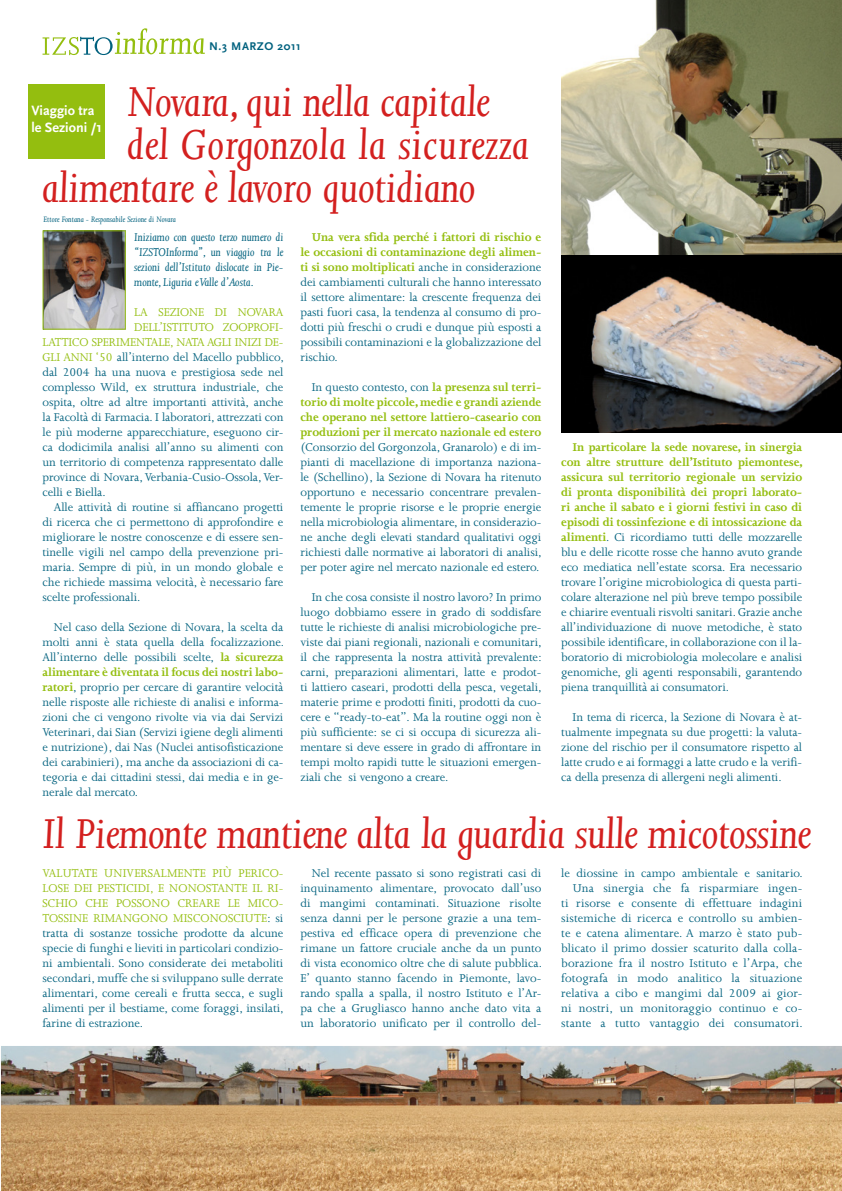
<style>
.page{position:relative;width:842px;height:1191px;background:#fff}
.page>*{position:absolute;margin:0;border:0;box-sizing:border-box;transform-origin:0 0}
.t1{font:italic 48px "Joanna";letter-spacing:-.01em;color:#d3201f}
.t2{font:italic 48px "Joanna";letter-spacing:.01em;color:#d3201f}
.t3{font:700 14.1px/17px "Scala Sans";color:#fff}
.t4{font:13px/15px "Joanna";letter-spacing:-.005em;color:#00617e;text-align:justify}
.t5{font:13px "Joanna";letter-spacing:-.005em;color:#94be0f}
.t6{font:700 13px/15px "Joanna";letter-spacing:-.005em;color:#94be0f;text-align:justify}
.t7{font:italic 13px/15px "Joanna";letter-spacing:-.005em;color:#00617e;text-align:justify}
.t8{font:700 11.7px "Scala Sans";color:#00617e}
.t9{font:italic 9px "Joanna";color:#00617e}
.s1{color:#94be0f}
.s2{font-weight:700;color:#94be0f}
.s3{font-weight:400;color:#00617e}
</style>
<div class="page">
<img style="left:561px;top:0;width:281px;height:433px">
<img style="left:1px;top:1046px;width:841px;height:145px">
<svg style="left:43px;top:28px;width:162px;height:27px"></svg>
<img style="left:45px;top:232px;width:79px;height:96px">
<div style="left:43px;top:230px;width:83px;height:100px;border:1px solid #94be0f"></div>
<div style="left:28px;top:84px;width:77px;height:75px;background:#94be0f"></div>
<p class="t8" style="left:209px;top:40px;width:32px">n.3 MARZO</p>
<p class="t8" style="left:277px;top:40px;width:25px">2011</p>
<h1 class="t1" style="left:128px;top:76px;width:364px">Novara, qui nella capitale</h1>
<h1 class="t2" style="left:128px;top:119px;width:403px">del Gorgonzola la sicurezza</h1>
<h1 class="t1" style="left:43px;top:162px;width:435px">alimentare è lavoro quotidiano</h1>
<p class="t3" style="left:31px;top:102px;width:72px">Viaggio tra le Sezioni /1</p>
<p class="t9" style="left:43px;top:215px;width:134px">Ettore Fontana - Responsabile Sezione di Novara</p>
<p class="t7" style="left:134px;top:229px;width:151px">Iniziamo con questo terzo numero di “IZSTOInforma”, un viaggio tra le sezioni dell’Istituto dislocate in Pie&shy;monte, Liguria e Valle d’Aosta.</p>
<p class="t5" style="left:134px;top:305px;width:151px">LA SEZIONE DI NOVARA</p>
<p class="t5" style="left:134px;top:320px;width:151px">DELL’ISTITUTO ZOOPROFI-</p>
<p class="t5" style="left:43px;top:335px;width:242px">LATTICO SPERIMENTALE, NATA AGLI INIZI DE-</p>
<p class="t4" style="left:43px;top:349px;width:243px"><span class="s1">GLI ANNI ‘50</span> all’interno del Macello pubblico,</p>
<p class="t4" style="left:43px;top:364px;width:242px">dal 2004 ha una nuova e prestigiosa sede nel</p>
<p class="t4" style="left:43px;top:379px;width:242px">complesso Wild, ex struttura industriale, che</p>
<p class="t4" style="left:43px;top:394px;width:242px">ospita, oltre ad altre importanti attività, anche</p>
<p class="t4" style="left:43px;top:409px;width:242px">la Facoltà di Farmacia. I laboratori, attrezzati con</p>
<p class="t4" style="left:43px;top:424px;width:242px">le più moderne apparecchiature, eseguono cir-</p>
<p class="t4" style="left:43px;top:439px;width:242px">ca dodicimila analisi all’anno su alimenti con</p>
<p class="t4" style="left:43px;top:454px;width:242px">un territorio di competenza rappresentato dalle</p>
<p class="t4" style="left:43px;top:469px;width:242px">province di Novara, Verbania-Cusio-Ossola, Ver-</p>
<p class="t4" style="left:43px;top:484px;width:65px">celli e Biella.</p>
<p class="t4" style="left:54px;top:499px;width:231px">Alle attività di routine si affiancano progetti</p>
<p class="t4" style="left:43px;top:514px;width:242px">di ricerca che ci permettono di approfondire e</p>
<p class="t4" style="left:43px;top:529px;width:242px">migliorare le nostre conoscenze e di essere sen-</p>
<p class="t4" style="left:43px;top:544px;width:242px">tinelle vigili nel campo della prevenzione pri-</p>
<p class="t4" style="left:43px;top:559px;width:242px">maria. Sempre di più, in un mondo globale e</p>
<p class="t4" style="left:43px;top:574px;width:242px">che richiede massima velocità, è necessario fare</p>
<p class="t4" style="left:43px;top:589px;width:99px">scelte professionali.</p>
<p class="t4" style="left:43px;top:619px;width:243px;text-indent:11px">Nel caso della Sezione di Novara, la scelta da molti anni è stata quella della focalizzazione.<br>All’interno delle possibili scelte, <span class="s2">la sicurezza alimentare è diventata il focus dei nostri labo&shy;ratori</span>, proprio per cercare di garantire velocità nelle risposte alle richieste di analisi e informa&shy;zioni che ci vengono rivolte via via dai Servizi Veterinari, dai Sian (Servizi igiene degli alimenti e nutrizione), dai Nas (Nuclei antisofisticazione dei carabinieri), ma anche da associazioni di ca&shy;tegoria e dai cittadini stessi, dai media e in ge&shy;nerale dal mercato.</p>
<p class="t4" style="left:300px;top:229px;width:242px;text-indent:11px"><span class="s2">Una vera sfida perché i fattori di rischio e le occasioni di contaminazione degli alimen&shy;ti si sono moltiplicati</span> anche in considerazione dei cambiamenti culturali che hanno interessato il settore alimentare: la crescente frequenza dei pasti fuori casa, la tendenza al consumo di pro&shy;dotti più freschi o crudi e dunque più esposti a possibili contaminazioni e la globalizzazione del rischio.</p>
<p class="t6" style="left:300px;top:379px;width:242px;text-indent:11px"><span class="s3">In questo contesto, con</span> la presenza sul terri&shy;torio di molte piccole, medie e grandi aziende che operano nel settore lattiero-caseario con produzioni per il mercato nazionale ed estero</p>
<p class="t4" style="left:300px;top:439px;width:243px">(Consorzio del Gorgonzola, Granarolo) e di im&shy;pianti di macellazione di importanza naziona&shy;le (Schellino), la Sezione di Novara ha ritenuto opportuno e necessario concentrare prevalen&shy;temente le proprie risorse e le proprie energie nella microbiologia alimentare, in considerazio&shy;ne anche degli elevati standard qualitativi oggi richiesti dalle normative ai laboratori di analisi, per poter agire nel mercato nazionale ed estero.</p>
<p class="t4" style="left:300px;top:589px;width:243px;text-indent:11px">In che cosa consiste il nostro lavoro? In primo luogo dobbiamo essere in grado di soddisfare tutte le richieste di analisi microbiologiche pre&shy;viste dai piani regionali, nazionali e comunitari, il che rappresenta la nostra attività prevalente: carni, preparazioni alimentari, latte e prodot&shy;ti lattiero caseari, prodotti della pesca, vegetali, materie prime e prodotti finiti, prodotti da cuo&shy;cere e “ready-to-eat”. Ma la routine oggi non è più sufficiente: se ci si occupa di sicurezza ali&shy;mentare si deve essere in grado di affrontare in tempi molto rapidi tutte le situazioni emergen&shy;ziali che si vengono a creare.</p>
<p class="t4" style="left:561px;top:440px;width:243px;text-indent:11px"><span class="s2">In particolare la sede novarese, in sinergia con altre strutture dell’Istituto piemontese, assicura sul territorio regionale un servizio di pronta disponibilità dei propri laborato&shy;ri anche il sabato e i giorni festivi in caso di episodi di tossinfezione e di intossicazione da alimenti</span>. Ci ricordiamo tutti delle mozzarelle blu e delle ricotte rosse che hanno avuto grande eco mediatica nell’estate scorsa. Era necessario trovare l’origine microbiologica di questa parti&shy;colare alterazione nel più breve tempo possibile e chiarire eventuali risvolti sanitari. Grazie anche all’individuazione di nuove metodiche, è stato possibile identificare, in collaborazione con il la&shy;boratorio di microbiologia molecolare e analisi genomiche, gli agenti responsabili, garantendo piena tranquillità ai consumatori.</p>
<p class="t4" style="left:561px;top:710px;width:242px;text-indent:11px">In tema di ricerca, la Sezione di Novara è at&shy;tualmente impegnata su due progetti: la valuta&shy;zione del rischio per il consumatore rispetto al latte crudo e ai formaggi a latte crudo e la verifi&shy;ca della presenza di allergeni negli alimenti.</p>
<h1 class="t1" style="left:43px;top:807px;width:770px">Il Piemonte mantiene alta la guardia sulle micotossine</h1>
<p class="t4" style="left:561px;top:865px;width:243px;text-align:right">le diossine in campo ambientale e sanitario.<br>Una sinergia che fa risparmiare ingen-<br>ti risorse e consente di effettuare indagini sistemiche di ricerca e controllo su ambien&shy;te e catena alimentare. A marzo è stato pub&shy;blicato il primo dossier scaturito dalla colla&shy;borazione fra il nostro Istituto e l’Arpa, che fotografa in modo analitico la situazione relativa a cibo e mangimi dal 2009 ai gior&shy;ni nostri, un monitoraggio continuo e co&shy;stante a tutto vantaggio dei consumatori.</p>
<p class="t5" style="left:43px;top:866px;width:15px">Valutate</p>
<p class="t5" style="left:104px;top:866px;width:9px">universalmente</p>
<p class="t5" style="left:213px;top:866px;width:34px">pi ù perico</p>
<p class="t5" style="left:279px;top:866px;width:6px">-</p>
<p class="t5" style="left:43px;top:881px;width:8px">lose</p>
<p class="t5" style="left:74px;top:881px;width:7px">dei</p>
<p class="t5" style="left:98px;top:881px;width:7px">pesticidi</p>
<p class="t5" style="left:150px;top:881px;width:29px">, e nonostante</p>
<p class="t5" style="left:252px;top:881px;width:32px">il ri-</p>
<p class="t5" style="left:43px;top:896px;width:83px">schio che possono</p>
<p class="t5" style="left:178px;top:896px;width:8px">creare</p>
<p class="t5" style="left:228px;top:896px;width:29px">le mico</p>
<p class="t5" style="left:279px;top:896px;width:6px">-</p>
<p class="t5" style="left:42px;top:911px;width:8px">tossine</p>
<p class="t5" style="left:93px;top:911px;width:10px">rimangono</p>
<p class="t5" style="left:173px;top:911px;width:9px">misconosciute</p>
<p class="t4" style="left:300px;top:865px;width:243px;text-indent:11px">Nel recente passato si sono registrati casi di inquinamento alimentare, provocato dall’uso di mangimi contaminati. Situazione risolte senza danni per le persone grazie a una tem&shy;pestiva ed efficace opera di prevenzione che rimane un fattore cruciale anche da un punto di vista economico oltre che di salute pubblica.<br>E’ quanto stanno facendo in Piemonte, lavo&shy;rando spalla a spalla, il nostro Istituto e l’Ar&shy;pa che a Grugliasco hanno anche dato vita a un laboratorio unificato per il controllo del-</p>
<p class="t4" style="left:42px;top:910px;width:243px;text-indent:225px">: si tratta di sostanze tossiche prodotte da alcune specie di funghi e lieviti in particolari condizio&shy;ni ambientali. Sono considerate dei metaboliti secondari, muffe che si sviluppano sulle derrate alimentari, come cereali e frutta secca, e sugli alimenti per il bestiame, come foraggi, insilati, farine di estrazione.</p>
</div>
